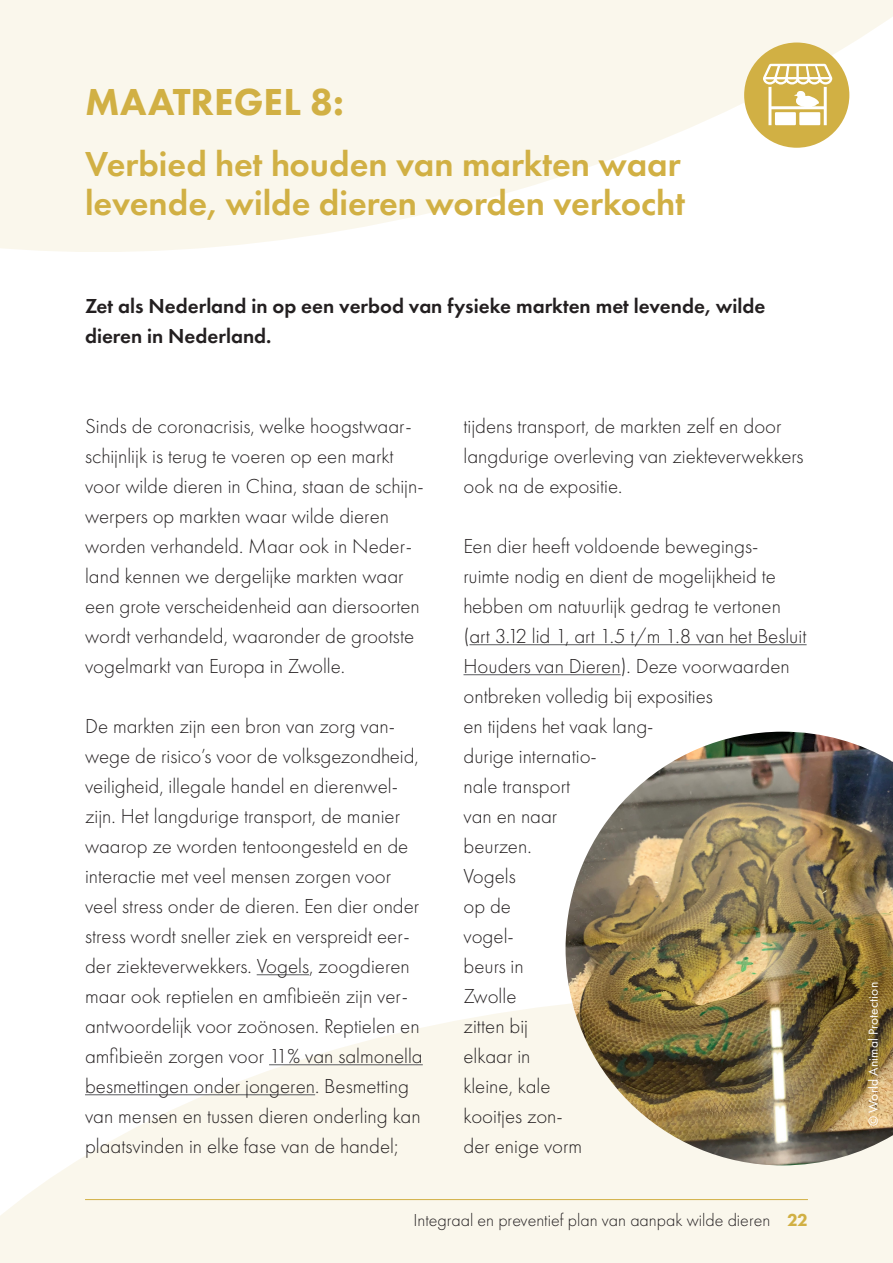
<style>
.page{position:relative;width:893px;height:1263px;background:#fff}
.page>*{position:absolute;margin:0;border:0;box-sizing:border-box;transform-origin:0 0}
.WAP_body_copy{font:800 39px "Futura PT";color:#d1b044}
.t1{font:600 36px/39px "Futura PT";color:#d1b044}
.t2{font:300 21px/30px "Futura PT";color:#231f20}
.t3{font:600 21px/30px "Futura PT";color:#231f20}
.t4{font:300 18px "Futura PT";color:#231f20}
.WAP_body_copy-2{font:13.5px "Futura PT";letter-spacing:.01em;color:#fff}
.s1{font-weight:800;color:#d1b044}
</style>
<div class="page">
<svg style="left:0;top:1004px;width:893px;height:259px;fill:#faf7ec"></svg>
<svg style="left:0;top:0;width:893px;height:252px;fill:#faf7ec"></svg>
<hr style="left:257px;top:974px;width:52px;height:1px;background:#6c6d70">
<hr style="left:269px;top:1064px;width:154px;height:1px;background:#6c6d70">
<hr style="left:85px;top:1094px;width:230px;height:1px;background:#6c6d70">
<hr style="left:469px;top:644px;width:338px;height:1px;background:#6c6d70">
<hr style="left:463px;top:674px;width:158px;height:1px;background:#6c6d70">
<hr style="left:85px;top:1199px;width:723px;height:1px;background:#d1b044">
<img style="left:566px;top:732px;width:327px;height:433px">
<div style="left:744px;top:43px;width:105px;height:105px;background:#d1b044;border-radius:50%"></div>
<svg style="left:763px;top:64px;width:69px;height:61px"></svg>
<h1 class="WAP_body_copy" style="left:85px;top:77px;width:260px">MAATREGEL 8:</h1>
<p class="t1" style="left:85px;top:144px;width:602px">Verbied het houden van markten waar levende, wilde dieren worden verkocht</p>
<p class="t3" style="left:85px;top:290px;width:682px">Zet als Nederland in op een verbod van fysieke markten met levende, wilde dieren in Nederland.</p>
<p class="t2" style="left:85px;top:411px;width:340px">Sinds de coronacrisis, welke hoogstwaar&shy;schijnlijk is terug te voeren op een markt voor wilde dieren in China, staan de schijn&shy;werpers op markten waar wilde dieren worden verhandeld. Maar ook in Neder&shy;land kennen we dergelijke markten waar een grote verscheidenheid aan diersoorten wordt verhandeld, waaronder de grootste vogelmarkt van Europa in Zwolle.</p>
<p class="t2" style="left:85px;top:711px;width:339px">De markten zijn een bron van zorg van&shy;wege de risico’s voor de volksgezondheid, veiligheid, illegale handel en dierenwel&shy;zijn. Het langdurige transport, de manier waarop ze worden tentoongesteld en de interactie met veel mensen zorgen voor veel stress onder de dieren. Een dier onder stress wordt sneller ziek en verspreidt eer&shy;der ziekteverwekkers. Vogels, zoogdieren maar ook reptielen en amfibieën zijn ver&shy;antwoordelijk voor zoönosen. Reptielen en amfibieën zorgen voor 11% van salmonella besmettingen onder jongeren. Besmetting van mensen en tussen dieren onderling kan plaatsvinden in elke fase van de handel;</p>
<p class="t2" style="left:463px;top:411px;width:342px">tijdens transport, de markten zelf en door langdurige overleving van ziekteverwekkers ook na de expositie.</p>
<p class="t2" style="left:463px;top:531px;width:296px">Een dier heeft voldoende bewegings-</p>
<p class="t2" style="left:463px;top:561px;width:344px">ruimte nodig en dient de mogelijkheid te hebben om natuurlijk gedrag te vertonen (art 3.12 lid 1, art 1.5 t/m 1.8 van het Besluit<br>Houders van Dieren). Deze voorwaarden ontbreken volledig bij exposities<br>en tijdens het vaak lang-<br>durige internatio-<br>nale transport<br>van en naar<br>beurzen.<br>Vogels<br>op de<br>vogel-<br>beurs in<br>Zwolle<br>zitten bij<br>elkaar in<br>kleine, kale<br>kooitjes zon-<br>der enige vorm</p>
<p class="t4" style="left:413px;top:1209px;width:396px">Integraal en preventief plan van aanpak wilde dieren <span class="s1">22</span></p>
<h1 class="WAP_body_copy-2" style="left:865px;top:1126px;width:146px;rotate:-90deg">© World Animal Protection</h1>
</div>
